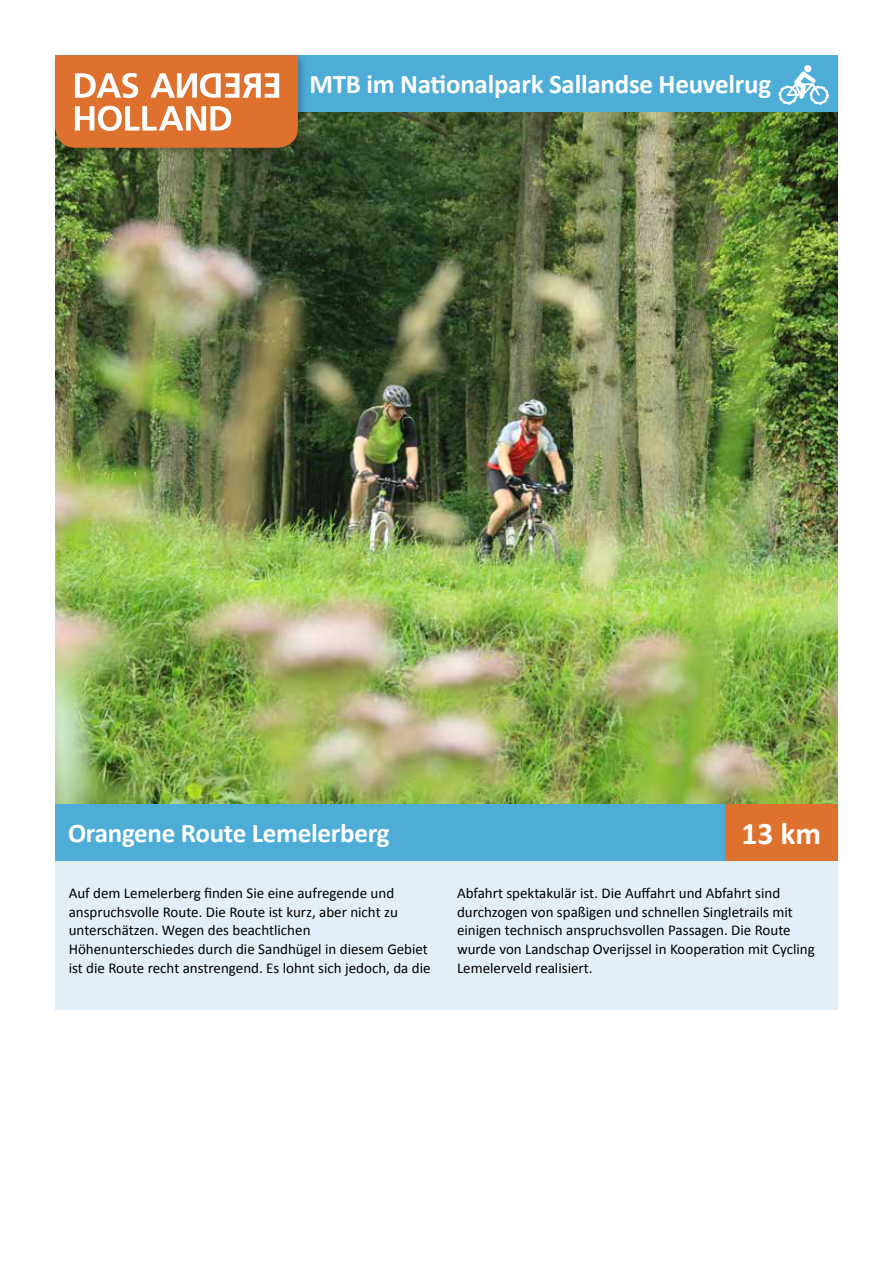
<style>
.page{position:relative;width:893px;height:1263px;background:#fff}
.page>*{position:absolute;margin:0;border:0;box-sizing:border-box;transform-origin:0 0}
.t1{font:700 31.5px "Calibri";color:#fff}
.t2{font:700 27px "Calibri";letter-spacing:-.01em;color:#fff}
.t3{font:15px/18.8px "Calibri";color:#000}
</style>
<div class="page">
<img style="left:55px;top:112px;width:783px;height:692px">
<div style="left:55px;top:55px;width:783px;height:57px;background:#4dadd7"></div>
<div style="left:779px;top:86px;width:19px;height:19px;border:2px dashed #fff;border-radius:50%"></div>
<div style="left:810px;top:86px;width:19px;height:19px;border:2px dashed #fff;border-radius:50%"></div>
<svg style="left:779px;top:65px;width:49px;height:39px"></svg>
<div style="left:50px;top:50px;width:258px;height:108px;background:#000;opacity:.27"></div>
<svg style="left:55px;top:55px;width:243px;height:93px;background:#e18a54"></svg>
<div style="left:55px;top:861px;width:783px;height:149px;background:#e3eff8"></div>
<div style="left:55px;top:804px;width:783px;height:56px;background:#4dadd7"></div>
<div style="left:725px;top:804px;width:113px;height:56px;background:#de712e"></div>
<h2 class="t2" style="left:309px;top:67px;width:463px">MTB im Nationalpark Sallandse Heuvelrug</h2>
<h2 class="t2" style="left:68px;top:816px;width:323px">Orangene Route Lemelerberg</h2>
<h1 class="t1" style="left:741px;top:814px;width:81px">13 km</h1>
<p class="t3" style="left:69px;top:883px;width:363px">Auf dem Lemelerberg finden Sie eine aufregende und anspruchsvolle Route. Die Route ist kurz, aber nicht zu unterschätzen. Wegen des beachtlichen Höhenunterschiedes durch die Sandhügel in diesem Gebiet ist die Route recht anstrengend. Es lohnt sich jedoch, da die</p>
<p class="t3" style="left:457px;top:883px;width:359px">Abfahrt spektakulär ist. Die Auffahrt und Abfahrt sind durchzogen von spaßigen und schnellen Singletrails mit einigen technisch anspruchsvollen Passagen. Die Route wurde von Landschap Overijssel in Kooperation mit Cycling Lemelerveld realisiert.</p>
</div>
